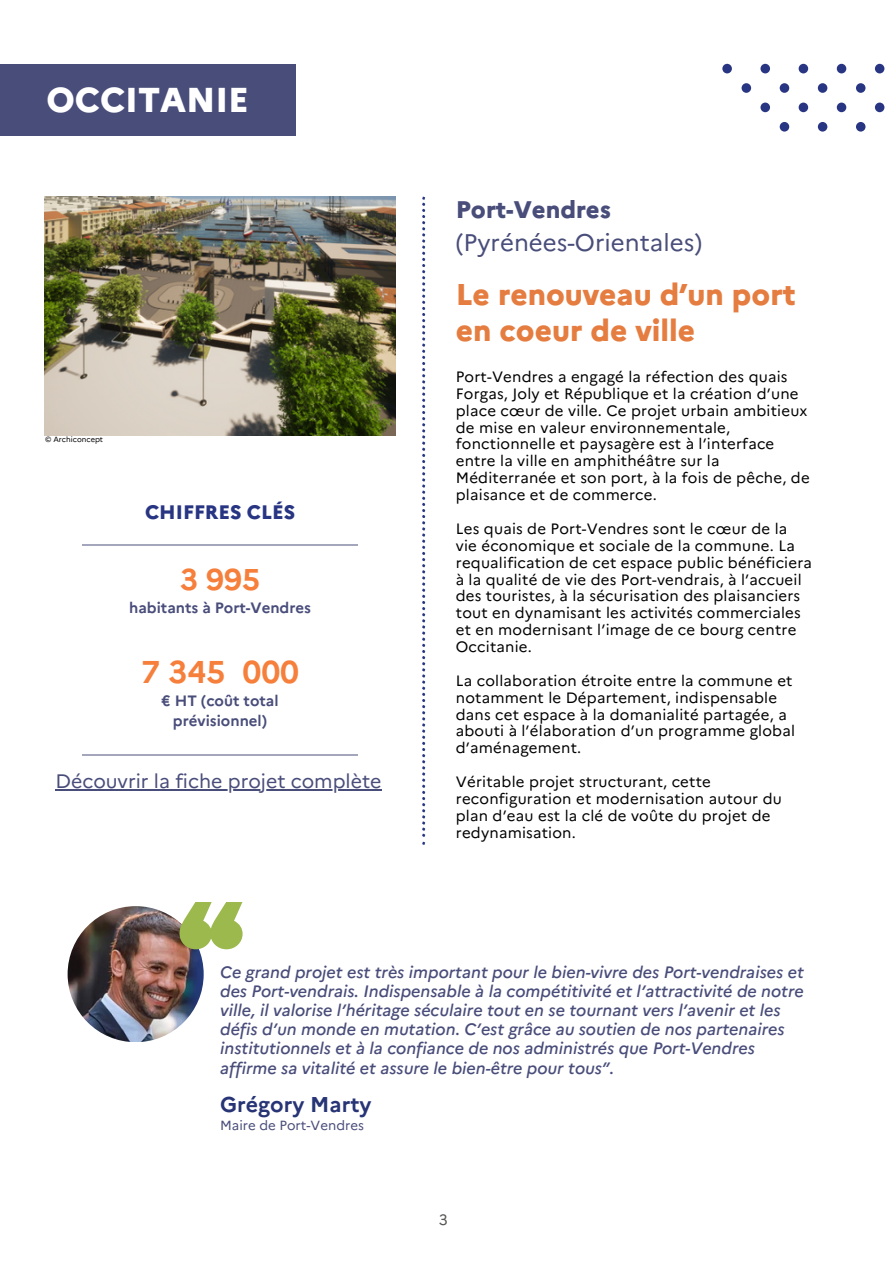
<style>
.page{position:relative;width:894px;height:1264px;background:#fff}
.page>*{position:absolute;margin:0;border:0;box-sizing:border-box;transform-origin:0 0}
.t1{font:800 34.5px "Marianne";color:#fff}
.t2{font:700 31.5px "Marianne";color:#f57f3b}
.t3{font:800 30px/36px "Marianne";color:#e57d40}
.t4{font:700 30px "Marianne";color:#f57f3b}
.t5{font:24px/32.7px "Marianne";color:#494d7a}
.t6{font:700 21.45px "Marianne";color:#273475}
.t7{font:19.5px "Marianne";color:#494d7a}
.t8{font:800 19.5px "Marianne";color:#283583}
.t9{font:italic 500 16.5px/19.2px "Marianne";color:#494d7a}
.t10{font:15px/16.8px "Marianne";letter-spacing:.015em;color:#000}
.t11{font:700 15px/20.2px "Marianne";color:#494d7a;text-align:center}
.t12{font:15px "Marianne";color:#575756}
.t13{font:13.2px "Marianne";color:#494d7a}
.t14{font:7.5px "Marianne";color:#000}
.s1{font-weight:800}
</style>
<div class="page">
<div style="left:0;top:64px;width:295px;height:71px;background:#494d7a"></div>
<svg style="left:422px;top:197px;width:3px;height:647px"></svg>
<div style="left:722px;top:64px;width:9px;height:9px;background:#283583;border-radius:50%"></div>
<div style="left:760px;top:64px;width:9px;height:9px;background:#283583;border-radius:50%"></div>
<div style="left:798px;top:64px;width:10px;height:9px;background:#283583;border-radius:50%"></div>
<div style="left:836px;top:64px;width:10px;height:9px;background:#283583;border-radius:50%"></div>
<div style="left:874px;top:64px;width:10px;height:9px;background:#283583;border-radius:50%"></div>
<div style="left:741px;top:83px;width:9px;height:10px;background:#283583;border-radius:50%"></div>
<div style="left:779px;top:83px;width:10px;height:10px;background:#283583;border-radius:50%"></div>
<svg style="left:817px;top:83px;width:10px;height:10px"></svg>
<svg style="left:855px;top:83px;width:10px;height:10px"></svg>
<div style="left:760px;top:103px;width:9px;height:9px;background:#283583;border-radius:50%"></div>
<div style="left:798px;top:103px;width:10px;height:9px;background:#283583;border-radius:50%"></div>
<div style="left:836px;top:103px;width:10px;height:9px;background:#283583;border-radius:50%"></div>
<div style="left:874px;top:103px;width:10px;height:9px;background:#283583;border-radius:50%"></div>
<div style="left:779px;top:122px;width:10px;height:10px;background:#283583;border-radius:50%"></div>
<svg style="left:817px;top:122px;width:10px;height:10px"></svg>
<svg style="left:855px;top:122px;width:10px;height:10px"></svg>
<img style="left:44px;top:197px;width:351px;height:238px">
<img style="left:68px;top:906px;width:136px;height:135px;border-radius:50%">
<svg style="left:179px;top:902px;width:63px;height:47px"></svg>
<hr style="left:83px;top:545px;width:58px;height:1px;background:#a4a6bc">
<hr style="left:141px;top:545px;width:216px;height:1px;background:#a4a6bc">
<hr style="left:83px;top:754px;width:58px;height:1px;background:#a4a6bc">
<hr style="left:141px;top:754px;width:216px;height:1px;background:#a4a6bc">
<hr style="left:55px;top:789px;width:326px;height:1px;background:#494d7a">
<h2 class="t1" style="left:47px;top:79px;width:204px">OCCITANIE</h2>
<h6 class="t14" style="left:45px;top:434px;width:60px">© Archiconcept</h6>
<p class="t8" style="left:145px;top:500px;width:151px">CHIFFRES CLÉS</p>
<p class="t4" style="left:180px;top:561px;width:82px">3 995</p>
<p class="t11" style="left:129px;top:597px;width:183px">habitants à Port-Vendres</p>
<p class="t2" style="left:141px;top:652px;width:160px">7 345 000</p>
<p class="t11" style="left:161px;top:690px;width:118px">€ HT (coût total prévisionnel)</p>
<p class="t7" style="left:55px;top:769px;width:327px">Découvrir la fiche projet complète</p>
<p class="t5" style="left:455px;top:193px;width:248px"><span class="s1">Port-Vendres </span>(Pyrénées-Orientales)</p>
<p class="t3" style="left:455px;top:277px;width:341px">Le renouveau d’un port en coeur de ville</p>
<p class="t10" style="left:455px;top:368px;width:355px">Port-Vendres a engagé la réfection des quais Forgas, Joly et République et la création d’une place cœur de ville. Ce projet urbain ambitieux de mise en valeur environnementale, fonctionnelle et paysagère est à l’interface entre la ville en amphithéâtre sur la Méditerranée et son port, à la fois de pêche, de plaisance et de commerce.</p>
<h5 class="t10" style="left:455px;top:520px;width:357px">Les quais de Port-Vendres sont le cœur de la vie économique et sociale de la commune. La requalification de cet espace public bénéficiera à la qualité de vie des Port-vendrais, à l’accueil des touristes, à la sécurisation des plaisanciers tout en dynamisant les activités commerciales et en modernisant l’image de ce bourg centre Occitanie.</h5>
<h3 class="t10" style="left:455px;top:672px;width:340px">La collaboration étroite entre la commune et notamment le Département, indispensable dans cet espace à la domanialité partagée, a abouti à l’élaboration d’un programme global d’aménagement.</h3>
<p class="t10" style="left:455px;top:773px;width:327px">Véritable projet structurant, cette reconfiguration et modernisation autour du plan d’eau est la clé de voûte du projet de redynamisation.</p>
<h4 class="t9" style="left:220px;top:961px;width:585px">Ce grand projet est très important pour le bien-vivre des Port-vendraises et des Port-vendrais. Indispensable à la compétitivité et l’attractivité de notre ville, il valorise l’héritage séculaire tout en se tournant vers l’avenir et les défis d’un monde en mutation. C’est grâce au soutien de nos partenaires institutionnels et à la confiance de nos administrés que Port-Vendres affirme sa vitalité et assure le bien-être pour tous”.</h4>
<h3 class="t6" style="left:220px;top:1091px;width:153px">Grégory Marty</h3>
<p class="t13" style="left:220px;top:1116px;width:145px">Maire de Port-Vendres</p>
<p class="t12" style="left:438px;top:1210px;width:10px">3</p>
</div>
